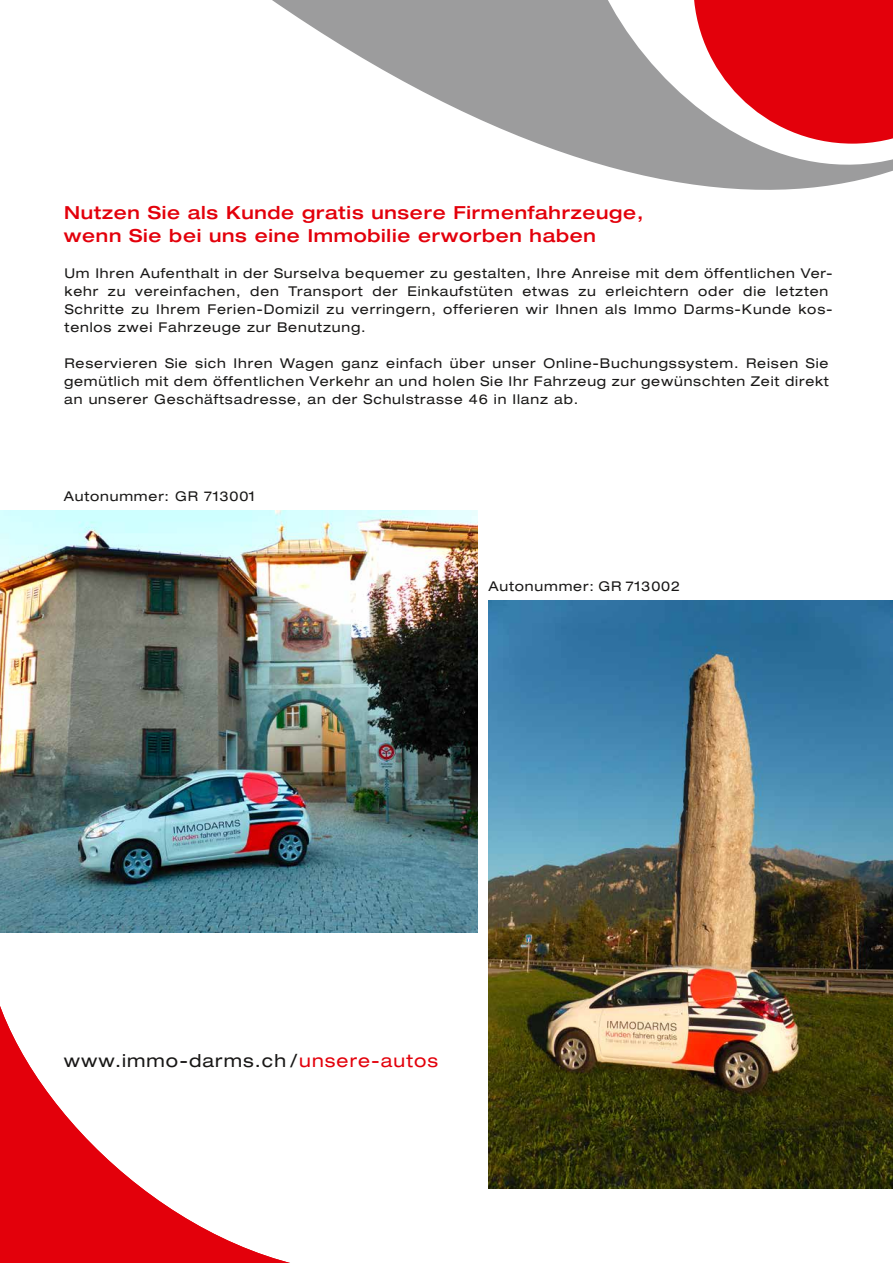
<style>
.page{position:relative;width:893px;height:1263px;background:#fff}
.page>*{position:absolute;margin:0;border:0;box-sizing:border-box;transform-origin:0 0}
.t1{font:500 expanded 18px/22.5px "Helvetica Neue LT Std";letter-spacing:.04em;color:#e3000b}
.t2{font:expanded 18px "Helvetica Neue LT Std";letter-spacing:.06em;color:#181716}
.t3{font:expanded 13.5px/18px "Helvetica Neue LT Std";letter-spacing:.06em;color:#181716}
.s1{color:#e3000b}
</style>
<div class="page">
<svg style="left:272px;top:0;width:621px;height:190px;fill:#9c9c9d"></svg>
<svg style="left:693px;top:0;width:200px;height:144px;background:#e42d36"></svg>
<svg style="left:0;top:932px;width:355px;height:331px"></svg>
<img style="left:0;top:510px;width:478px;height:422px">
<img style="left:488px;top:600px;width:405px;height:588px">
<h1 class="t1" style="left:64px;top:201px;width:581px">Nutzen Sie als Kunde gratis unsere Firmenfahrzeuge, wenn Sie bei uns eine Immobilie erworben haben</h1>
<p class="t3" style="left:64px;top:263px;width:770px">Um Ihren Aufenthalt in der Surselva bequemer zu gestalten, Ihre Anreise mit dem öffentlichen Ver&shy;kehr zu vereinfachen, den Transport der Einkaufstüten etwas zu erleichtern oder die letzten Schritte zu Ihrem Ferien-Domizil zu verringern, offerieren wir Ihnen als Immo Darms-Kunde kos&shy;tenlos zwei Fahrzeuge zur Benutzung.</p>
<p class="t3" style="left:64px;top:353px;width:766px;text-align:justify">Reservieren Sie sich Ihren Wagen ganz einfach über unser Online-Buchungssystem. Reisen Sie gemütlich mit dem öffentlichen Verkehr an und holen Sie Ihr Fahrzeug zur gewünschten Zeit direkt an unserer Geschäftsadresse, an der Schulstrasse 46 in Ilanz ab.</p>
<p class="t3" style="left:64px;top:487px;width:193px">Autonummer: GR 713001</p>
<p class="t3" style="left:488px;top:577px;width:193px">Autonummer: GR 713002</p>
<h1 class="t2" style="left:64px;top:1050px;width:376px">www.immo-darms.ch /<span class="s1">unsere-autos</span></h1>
</div>
